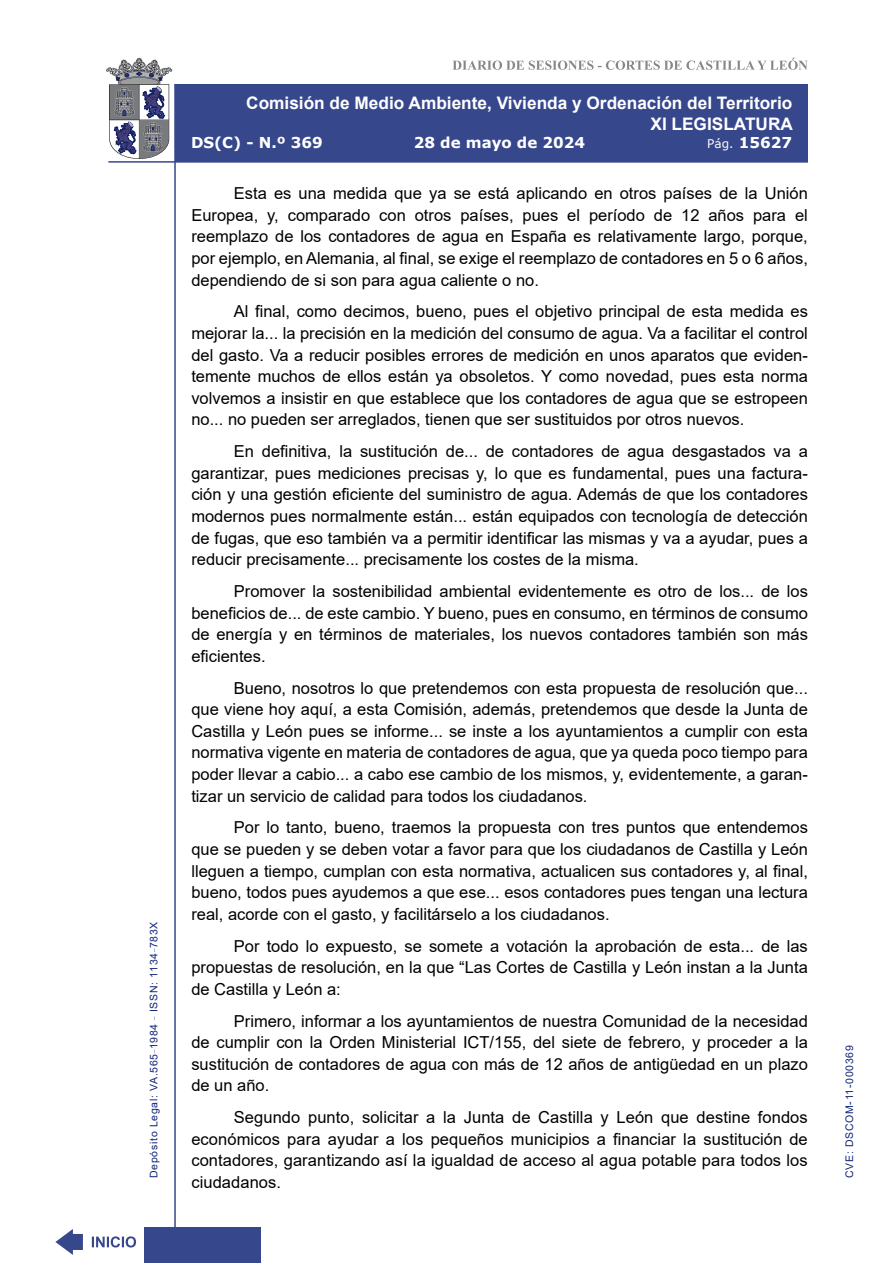
<style>
.page{position:relative;width:893px;height:1263px;background:#fff}
.page>*{position:absolute;margin:0;border:0;box-sizing:border-box;transform-origin:0 0}
.t1{font:700 17.25px/20.7px "Arial";color:#fff;text-align:right}
.t2{font:16.5px/21.6px "Arial";color:#000;text-align:justify}
.t3{font:700 15px "Verdana";color:#fff}
.t4{font:10.5px "Arial";letter-spacing:.065em;color:#122678}
.s1{font-weight:400;font-size:12px}
</style>
<div class="page">
<svg style="left:452px;top:58px;width:356px;height:12px"></svg>
<hr style="left:174px;top:84px;width:2px;height:1179px;background:#36478c">
<div style="left:144px;top:1227px;width:117px;height:36px;background:#36478c"></div>
<div style="left:175px;top:84px;width:633px;height:78px;background:#36478c"></div>
<hr style="left:108px;top:161px;width:700px;height:2px;background:#36478c">
<svg style="left:92px;top:1236px;width:44px;height:11px"></svg>
<svg style="left:55px;top:1229px;width:28px;height:26px"></svg>
<svg style="left:106px;top:58px;width:66px;height:101px"></svg>
<p class="t4" style="left:146px;top:1178px;width:258px;rotate:-90deg">Depósito Legal: VA.565<sup>_</sup>1984 <sup>_</sup> ISSN: 1134<sup>_</sup>783X</p>
<p class="t1" style="left:246px;top:93px;width:548px">Comisión de Medio Ambiente, Vivienda y Ordenación del Territorio<br>XI LEGISLATURA</p>
<p class="t3" style="left:191px;top:132px;width:133px">DS(C) - N.º 369</p>
<p class="t3" style="left:414px;top:132px;width:173px">28 de mayo de 2024</p>
<p class="t3" style="left:707px;top:132px;width:86px"><span class="s1">Pág.</span> 15627</p>
<p class="t2" style="left:191px;top:182px;width:618px;text-indent:43px">Esta es una medida que ya se está aplicando en otros países de la Unión Europea, y, comparado con otros países, pues el período de 12 años para el reemplazo de los contadores de agua en España es relativamente largo, porque, por ejemplo, en Alemania, al final, se exige el reemplazo de contadores en 5 o 6 años, dependiendo de si son para agua caliente o no.</p>
<p class="t2" style="left:191px;top:301px;width:618px;text-indent:43px">Al final, como decimos, bueno, pues el objetivo principal de esta medida es mejorar la... la precisión en la medición del consumo de agua. Va a facilitar el control del gasto. Va a reducir posibles errores de medición en unos aparatos que eviden&shy;temente muchos de ellos están ya obsoletos. Y como novedad, pues esta norma volvemos a insistir en que establece que los contadores de agua que se estropeen no... no pueden ser arreglados, tienen que ser sustituidos por otros nuevos.</p>
<p class="t2" style="left:191px;top:440px;width:618px;text-indent:43px">En definitiva, la sustitución de... de contadores de agua desgastados va a garantizar, pues mediciones precisas y, lo que es fundamental, pues una factura&shy;ción y una gestión eficiente del suministro de agua. Además de que los contadores modernos pues normalmente están... están equipados con tecnología de detección de fugas, que eso también va a permitir identificar las mismas y va a ayudar, pues a reducir precisamente... precisamente los costes de la misma.</p>
<p class="t2" style="left:191px;top:580px;width:618px;text-indent:43px">Promover la sostenibilidad ambiental evidentemente es otro de los... de los beneficios de... de este cambio. Y bueno, pues en consumo, en términos de consumo de energía y en términos de materiales, los nuevos contadores también son más eficientes.</p>
<p class="t2" style="left:191px;top:677px;width:618px;text-indent:43px">Bueno, nosotros lo que pretendemos con esta propuesta de resolución que... que viene hoy aquí, a esta Comisión, además, pretendemos que desde la Junta de Castilla y León pues se informe... se inste a los ayuntamientos a cumplir con esta normativa vigente en materia de contadores de agua, que ya queda poco tiempo para poder llevar a cabio... a cabo ese cambio de los mismos, y, evidentemente, a garan&shy;tizar un servicio de calidad para todos los ciudadanos.</p>
<p class="t2" style="left:191px;top:817px;width:618px;text-indent:43px">Por lo tanto, bueno, traemos la propuesta con tres puntos que entendemos que se pueden y se deben votar a favor para que los ciudadanos de Castilla y León lleguen a tiempo, cumplan con esta normativa, actualicen sus contadores y, al final, bueno, todos pues ayudemos a que ese... esos contadores pues tengan una lectura real, acorde con el gasto, y facilitárselo a los ciudadanos.</p>
<p class="t2" style="left:191px;top:935px;width:618px;text-indent:43px">Por todo lo expuesto, se somete a votación la aprobación de esta... de las propuestas de resolución, en la que “Las Cortes de Castilla y León instan a la Junta de Castilla y León a:</p>
<p class="t2" style="left:191px;top:1010px;width:618px;text-indent:43px">Primero, informar a los ayuntamientos de nuestra Comunidad de la necesidad de cumplir con la Orden Ministerial ICT/155, del siete de febrero, y proceder a la sustitución de contadores de agua con más de 12 años de antigüedad en un plazo de un año.</p>
<p class="t2" style="left:191px;top:1106px;width:618px;text-indent:43px">Segundo punto, solicitar a la Junta de Castilla y León que destine fondos económicos para ayudar a los pequeños municipios a financiar la sustitución de contadores, garantizando así la igualdad de acceso al agua potable para todos los ciudadanos.</p>
<p class="t4" style="left:842px;top:1178px;width:134px;rotate:-90deg">CVE: DSCOM-11-000369</p>
</div>
